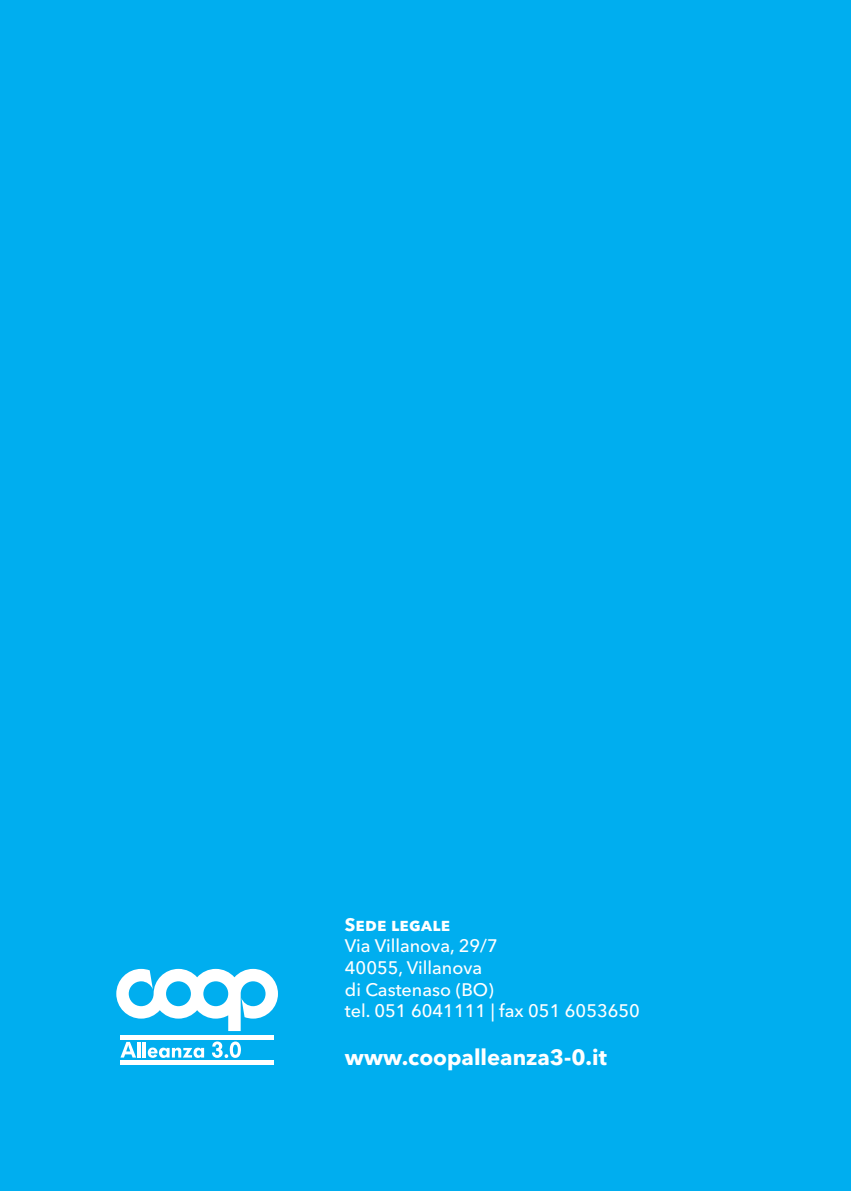
<style>
.page{position:relative;width:851px;height:1191px;background:#fff}
.page>*{position:absolute;margin:0;border:0;box-sizing:border-box;transform-origin:0 0}
.t1{font:700 22px "Avenir Next LT Pro";color:#fff}
.t2{font:500 18px "Avenir Next LT Pro";color:#fff}
.t3{font:700 18px "Avenir Next LT Pro";color:#fff}
</style>
<div class="page">
<div style="left:0;top:0;width:850px;height:1191px;background:#00aeef"></div>
<hr style="left:120px;top:1060px;width:154px;height:4px;background:#fff">
<hr style="left:120px;top:1035px;width:154px;height:4px;background:#fff">
<svg style="left:116px;top:969px;width:162px;height:62px"></svg>
<svg style="left:120px;top:1042px;width:16px;height:15px"></svg>
<hr style="left:137px;top:1041px;width:3px;height:16px;background:#fff">
<hr style="left:143px;top:1041px;width:3px;height:16px;background:#fff">
<svg style="left:148px;top:1047px;width:56px;height:11px"></svg>
<svg style="left:212px;top:1041px;width:29px;height:17px"></svg>
<p class="t3" style="left:345px;top:913px;width:107px">Sede legale</p>
<p class="t2" style="left:345px;top:935px;width:154px">Via Villanova, 29/7</p>
<p class="t2" style="left:345px;top:957px;width:139px">40055, Villanova</p>
<p class="t2" style="left:345px;top:978px;width:150px">di Castenaso (BO)</p>
<p class="t2" style="left:345px;top:1000px;width:296px">tel. 051 6041111 | fax 051 6053650</p>
<p class="t1" style="left:345px;top:1044px;width:263px">www.coopalleanza3-0.it</p>
</div>
